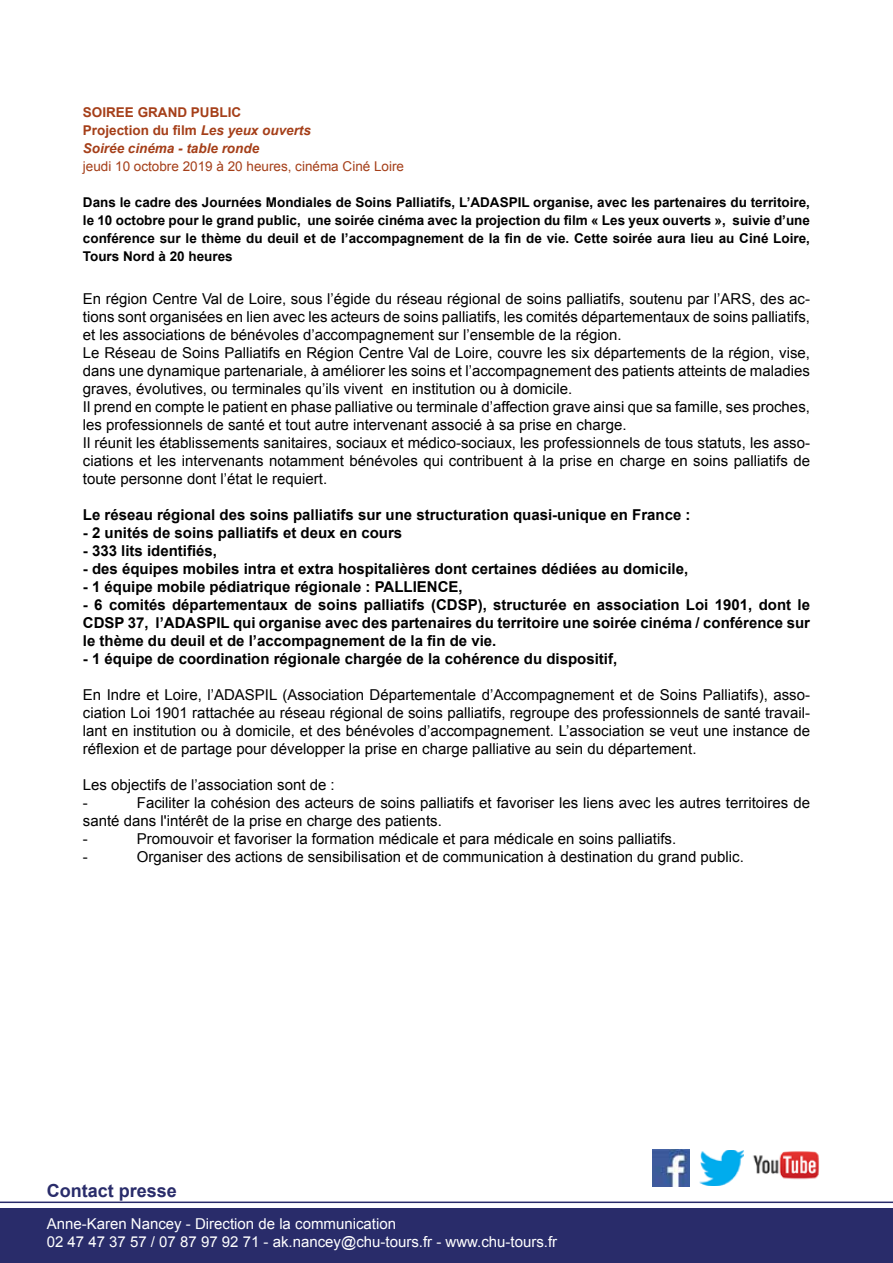
<style>
.page{position:relative;width:893px;height:1263px;background:#fff}
.page>*{position:absolute;margin:0;border:0;box-sizing:border-box;transform-origin:0 0}
.t1{font:700 18px "Arial";color:#292c6a}
.t2{font:15px/18px "Arial";color:#000}
.t3{font:700 15px/18px "Arial";color:#000;text-align:justify}
.t4{font:15px/18px "Arial";color:#fff}
.t5{font:700 13.5px/18px "Arial";color:#000;text-align:justify}
.t6{font:italic 700 13.5px/18px "Arial";color:#a53f19}
.t7{font:13.5px "Arial";color:#a53f19}
.s1{font-style:normal}
</style>
<div class="page">
<div style="left:0;top:1209px;width:893px;height:54px;background:#292c6a"></div>
<img style="left:653px;top:1149px;width:36px;height:37px">
<img style="left:699px;top:1150px;width:45px;height:36px">
<img style="left:753px;top:1151px;width:66px;height:29px">
<hr style="left:0;top:1201px;width:893px;height:2px;background:#292c6a">
<p class="t6" style="left:83px;top:104px;width:230px"><span class="s1">SOIREE GRAND PUBLIC<br>Projection du film</span> Les yeux ouverts<br>Soirée cinéma - table ronde</p>
<p class="t7" style="left:83px;top:157px;width:323px">jeudi 10 octobre 2019 à 20 heures, cinéma Ciné Loire</p>
<p class="t5" style="left:83px;top:194px;width:729px">Dans le cadre des Journées Mondiales de Soins Palliatifs, L’ADASPIL organise, avec les partenaires du territoire, le 10 octobre pour le grand public, une soirée cinéma avec la projection du film « Les yeux ouverts », suivie d’une conférence sur le thème du deuil et de l’accompagnement de la fin de vie. Cette soirée aura lieu au Ciné Loire, Tours Nord à 20 heures</p>
<p class="t2" style="left:83px;top:290px;width:729px">En région Centre Val de Loire, sous l’égide du réseau régional de soins palliatifs, soutenu par l’ARS, des ac&shy;tions sont organisées en lien avec les acteurs de soins palliatifs, les comités départementaux de soins palliatifs, et les associations de bénévoles d’accompagnement sur l’ensemble de la région.<br>Le Réseau de Soins Palliatifs en Région Centre Val de Loire, couvre les six départements de la région, vise, dans une dynamique partenariale, à améliorer les soins et l’accompagnement des patients atteints de maladies graves, évolutives, ou terminales qu’ils vivent en institution ou à domicile.<br>Il prend en compte le patient en phase palliative ou terminale d’affection grave ainsi que sa famille, ses proches, les professionnels de santé et tout autre intervenant associé à sa prise en charge.<br>Il réunit les établissements sanitaires, sociaux et médico-sociaux, les professionnels de tous statuts, les asso&shy;ciations et les intervenants notamment bénévoles qui contribuent à la prise en charge en soins palliatifs de toute personne dont l’état le requiert.</p>
<p class="t3" style="left:83px;top:506px;width:609px">Le réseau régional des soins palliatifs sur une structuration quasi-unique en France :</p>
<p class="t3" style="left:83px;top:524px;width:321px">- 2 unités de soins palliatifs et deux en cours</p>
<p class="t3" style="left:83px;top:542px;width:136px">- 333 lits identifiés,</p>
<p class="t3" style="left:83px;top:560px;width:607px">- des équipes mobiles intra et extra hospitalières dont certaines dédiées au domicile,</p>
<p class="t3" style="left:83px;top:578px;width:381px">- 1 équipe mobile pédiatrique régionale : PALLIENCE,</p>
<p class="t3" style="left:83px;top:596px;width:729px">- 6 comités départementaux de soins palliatifs (CDSP), structurée en association Loi 1901, dont le CDSP 37, l’ADASPIL qui organise avec des partenaires du territoire une soirée cinéma / conférence sur le thème du deuil et de l’accompagnement de la fin de vie.</p>
<p class="t3" style="left:83px;top:650px;width:536px">- 1 équipe de coordination régionale chargée de la cohérence du dispositif,</p>
<p class="t2" style="left:83px;top:686px;width:729px;text-align:justify">En Indre et Loire, l’ADASPIL (Association Départementale d’Accompagnement et de Soins Palliatifs), asso&shy;ciation Loi 1901 rattachée au réseau régional de soins palliatifs, regroupe des professionnels de santé travail&shy;lant en institution ou à domicile, et des bénévoles d’accompagnement. L’association se veut une instance de réflexion et de partage pour développer la prise en charge palliative au sein du département.</p>
<p class="t2" style="left:83px;top:776px;width:253px">Les objectifs de l’association sont de : -</p>
<p class="t2" style="left:83px;top:794px;width:729px;text-indent:54px">Faciliter la cohésion des acteurs de soins palliatifs et favoriser les liens avec les autres territoires de santé dans l'intérêt de la prise en charge des patients.<br>-</p>
<p class="t2" style="left:137px;top:830px;width:541px">Promouvoir et favoriser la formation médicale et para médicale en soins palliatifs.</p>
<p class="t2" style="left:83px;top:848px;width:6px">-</p>
<p class="t2" style="left:137px;top:848px;width:608px">Organiser des actions de sensibilisation et de communication à destination du grand public.</p>
<p class="t1" style="left:47px;top:1179px;width:132px">Contact presse</p>
<p class="t4" style="left:47px;top:1215px;width:512px">Anne-Karen Nancey - Direction de la communication<br>02 47 47 37 57 / 07 87 97 92 71 - ak.nancey@chu-tours.fr - www.chu-tours.fr</p>
</div>
